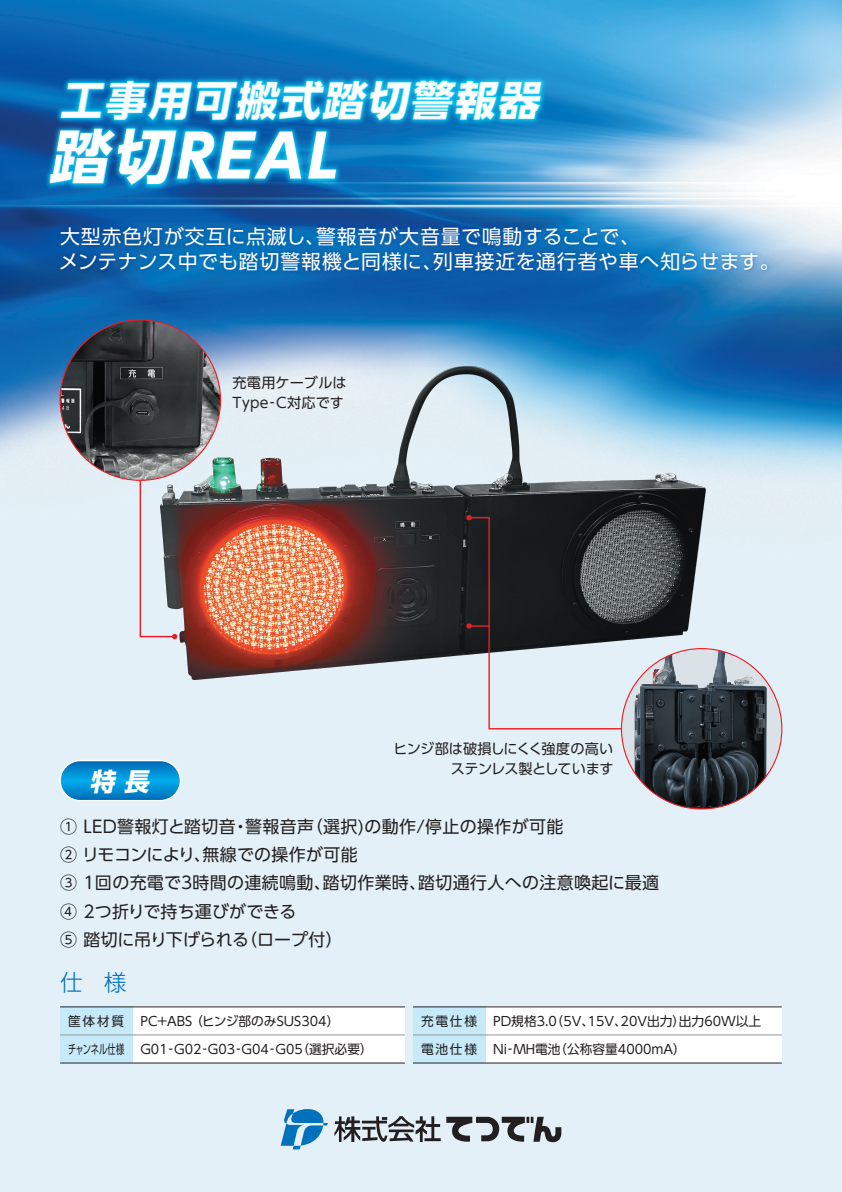
<style>
.page{position:relative;width:842px;height:1192px;background:#fff}
.page>*{position:absolute;margin:0;border:0;box-sizing:border-box;transform-origin:0 0}
.t1{font:italic 700 58.5px "UD Shin Go Pro";color:#fff}
.t2{font:italic 700 40.95px "UD Shin Go Pro";color:#fff}
.t3{font:italic 700 25.05px "UD Shin Go Pro";color:#fff}
.t4{font:300 22.65px "UD Shin Go Pro";color:#0072bc}
.t5{font:19.8px/25.4px "UD Shin Go Pro";letter-spacing:.04em;color:#fff}
.t6{font:16.95px/28.3px "UD Shin Go Pro";letter-spacing:.02em;color:#231f20}
.t7{font:14.15px/19.8px "UD Shin Go Pro";letter-spacing:-.035em;color:#231f20;text-align:right}
.t8{font:14.15px/19.8px "UD Shin Go Pro";letter-spacing:.005em;color:#231f20}
.t9{font:12.75px "UD Shin Go Pro";color:#231f20}
.t10{font:12.75px "UD Shin Go Pro";color:#231f20;scale:.65 1}
</style>
<div class="page">
<img style="left:0;top:0;width:842px;height:1192px">
<img style="left:39px;top:72px;width:512px;height:135px">
<img style="left:43px;top:77px;width:504px;height:126px">
<svg style="left:50px;top:81px;width:491px;height:104px;background:#0fa4d8"></svg>
<img style="left:54px;top:220px;width:722px;height:62px">
<div style="left:60px;top:1007px;width:345px;height:56px;background:#fff"></div>
<div style="left:60px;top:1007px;width:72px;height:56px;background:#c6eafa"></div>
<hr style="left:60px;top:1007px;width:345px;height:1px;background:#231f20">
<hr style="left:60px;top:1035px;width:345px;height:1px;background:#939598">
<hr style="left:60px;top:1063px;width:345px;height:1px;background:#231f20">
<div style="left:413px;top:1007px;width:369px;height:56px;background:#fff"></div>
<div style="left:413px;top:1007px;width:72px;height:56px;background:#c6eafa"></div>
<hr style="left:413px;top:1063px;width:369px;height:1px;background:#231f20">
<hr style="left:413px;top:1007px;width:369px;height:1px;background:#231f20">
<img style="left:160px;top:367px;width:546px;height:312px">
<svg style="left:60px;top:761px;width:120px;height:40px;background:#038ed3"></svg>
<div style="left:59px;top:760px;width:122px;height:41px;border:1px solid #fff;border-radius:20px"></div>
<div style="left:621px;top:649px;width:161px;height:160px;background:#dae2e7;border-radius:50%"></div>
<img style="left:634px;top:649px;width:133px;height:160px">
<img style="left:60px;top:320px;width:160px;height:160px;border-radius:80px">
<svg style="left:139px;top:479px;width:38px;height:160px;background:#bab9bf"></svg>
<svg style="left:466px;top:515px;width:157px;height:215px;background:#707377"></svg>
<hr style="left:413px;top:1035px;width:369px;height:1px;background:#939598">
<svg style="left:334px;top:1116px;width:227px;height:26px;background:#92979c"></svg>
<svg style="left:281px;top:1109px;width:47px;height:40px;background:#67abd7"></svg>
<h2 class="t2" style="left:60px;top:67px;width:491px">工事用可搬式踏切警報器</h2>
<h1 class="t1" style="left:49px;top:109px;width:305px">踏切REAL</h1>
<p class="t5" style="left:59px;top:223px;width:722px">大型赤色灯が交互に点滅し、警報音が大音量で鳴動することで、<br>メンテナンス中でも踏切警報機と同様に、列車接近を通行者や車へ知らせます。</p>
<p class="t8" style="left:233px;top:372px;width:116px">充電用ケーブルは<br>Type‐C対応です</p>
<h3 class="t3" style="left:89px;top:761px;width:68px">特 長</h3>
<p class="t7" style="left:394px;top:738px;width:222px">ヒンジ部は破損しにくく強度の高いステンレス製としています</p>
<p class="t6" style="left:60px;top:812px;width:600px">① LED警報灯と踏切音・警報音声（選択)の動作/停止の操作が可能<br>② リモコンにより、無線での操作が可能<br>③ 1回の充電で3時間の連続鳴動、踏切作業時、踏切通行人への注意喚起に最適<br>④ 2つ折りで持ち運びができる<br>⑤ 踏切に吊り下げられる（ロープ付）</p>
<h3 class="t4" style="left:60px;top:964px;width:68px">仕 様</h3>
<p class="t9" style="left:68px;top:1011px;width:58px">筐体材質</p>
<p class="t10" style="left:68px;top:1039px;width:88px">チャンネル仕様</p>
<p class="t9" style="left:140px;top:1011px;width:201px">PC+ABS （ヒンジ部のみSUS304）</p>
<p class="t9" style="left:140px;top:1039px;width:234px">G01‐G02‐G03‐G04‐G05（選択必要）</p>
<p class="t9" style="left:421px;top:1011px;width:58px">充電仕様</p>
<p class="t9" style="left:421px;top:1039px;width:58px">電池仕様</p>
<p class="t9" style="left:493px;top:1011px;width:270px">PD規格3.0（5V、15V、20V出力）出力60W以上</p>
<p class="t9" style="left:493px;top:1039px;width:194px">Ni‐MH電池（公称容量4000mA）</p>
</div>
